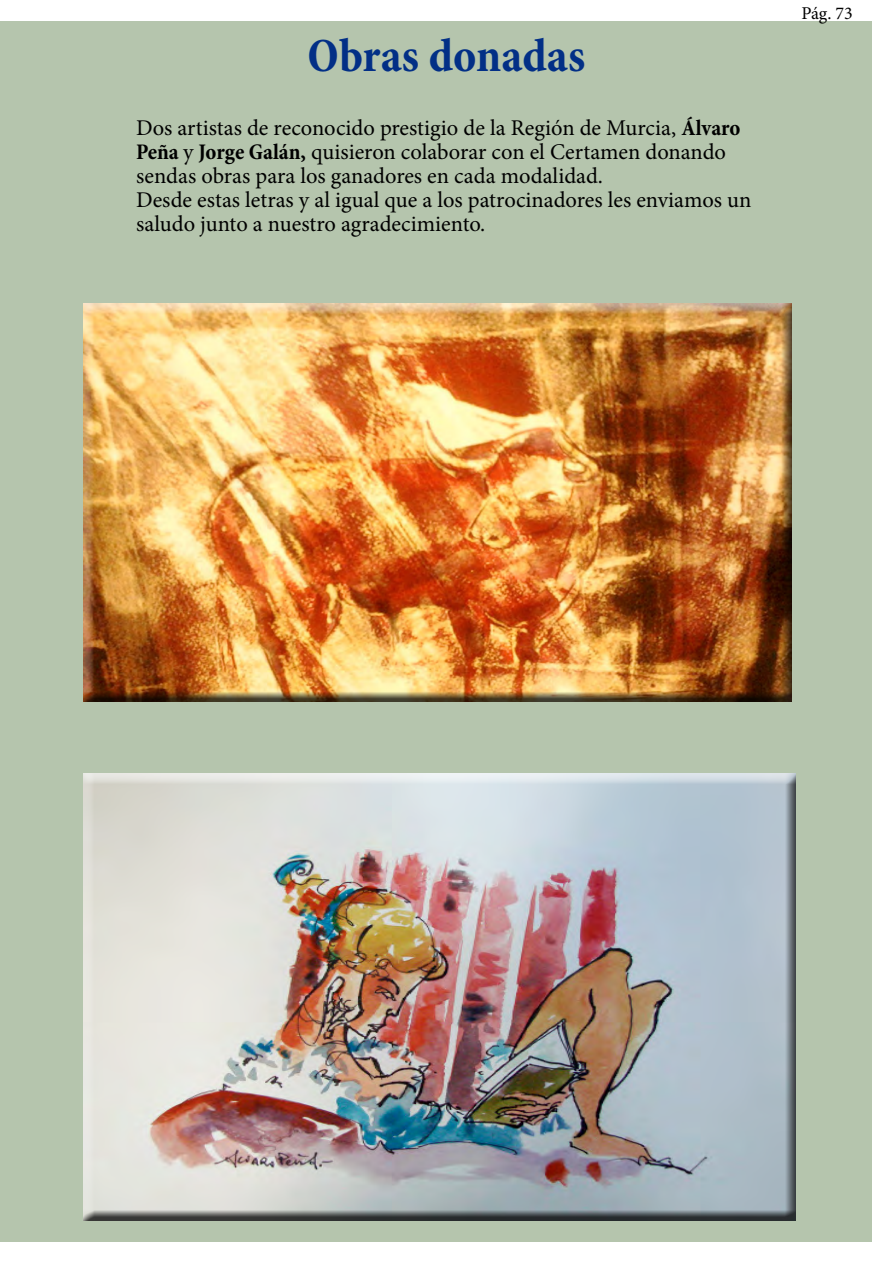
<style>
.page{position:relative;width:893px;height:1263px;background:#fff}
.page>*{position:absolute;margin:0;border:0;box-sizing:border-box;transform-origin:0 0}
.t1{font:700 condensed 48px "Minion Pro";color:#022f86}
.t2{font:22.5px/24px "Minion Pro";color:#000}
.t3{font:18px "Minion Pro";color:#000}
.s1{font-weight:700;font-stretch:condensed}
</style>
<div class="page">
<div style="left:0;top:21px;width:872px;height:1221px;background:#b5c5ad"></div>
<div style="left:77px;top:296px;width:725px;height:406px;background:#000;opacity:.75"></div>
<div style="left:78px;top:767px;width:728px;height:454px;background:#000;opacity:.75"></div>
<p class="t1" style="left:307px;top:22px;width:279px">Obras donadas</p>
<p class="t2" style="left:136px;top:116px;width:606px">Dos artistas de reconocido prestigio de la Región de Murcia, <span class="s1">Álvaro<br>Peña</span> y <span class="s1">Jorge Galán,</span> quisieron colaborar con el Certamen donando sendas obras para los ganadores en cada modalidad.</p>
<p class="t2" style="left:136px;top:188px;width:617px">Desde estas letras y al igual que a los patrocinadores les enviamos un saludo junto a nuestro agradecimiento.</p>
<p class="t3" style="left:801px;top:2px;width:53px">Pág. 73</p>
</div>
